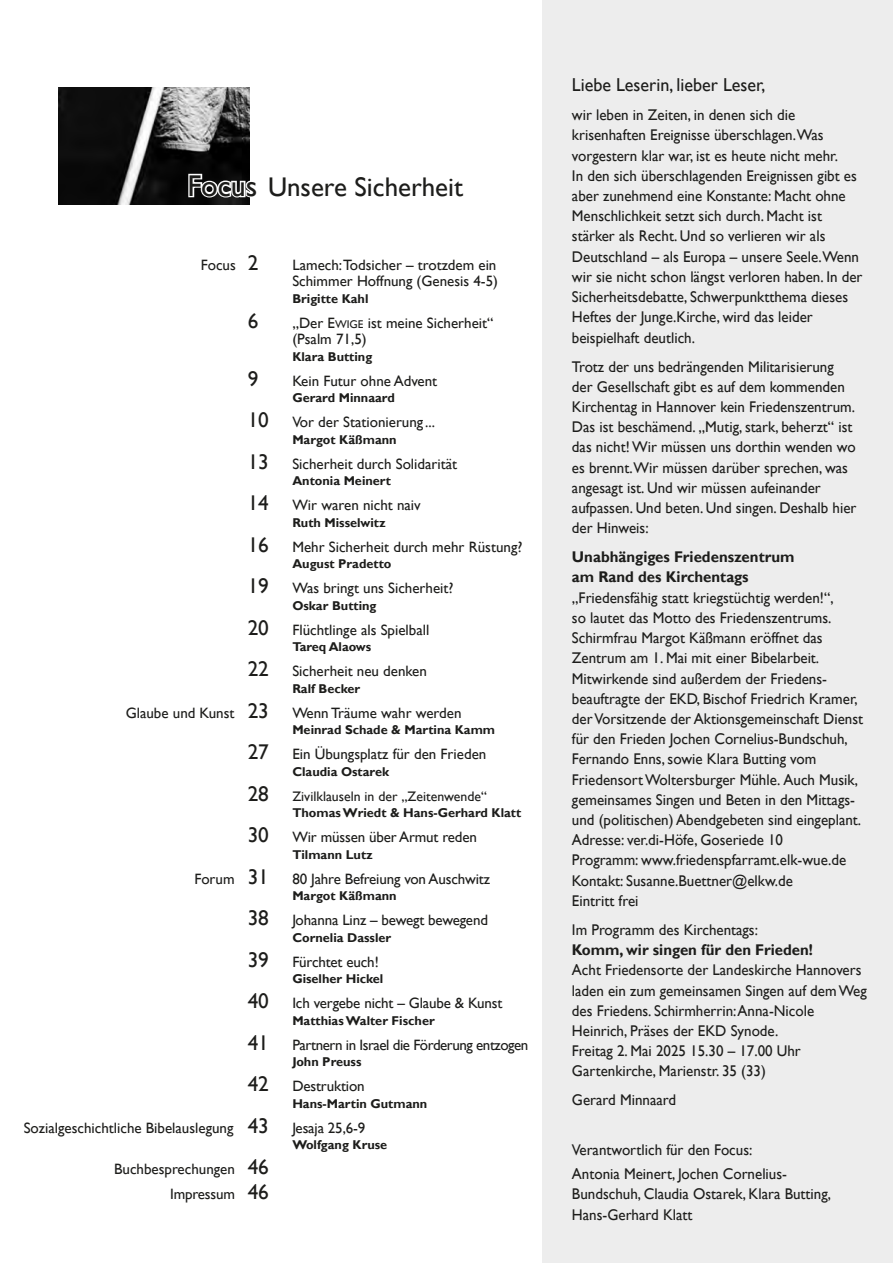
<style>
.page{position:relative;width:893px;height:1263px;background:#fff}
.page>*{position:absolute;margin:0;border:0;box-sizing:border-box;transform-origin:0 0}
.t1{font:27px "Gill Sans";color:#1d1d1b}
.t2{font:21.3px "Gill Sans";color:#1d1d1b}
.t3{font:18.6px "Gill Sans";color:#1d1d1b}
.t4{font:15.45px/20.2px "Gill Sans";color:#1d1d1b}
.t5{font:700 15.45px/20.2px "Gill Sans";color:#1d1d1b}
.t6{font:15px/16.5px "Gill Sans";color:#1d1d1b}
.t7{font:15px "Gill Sans";letter-spacing:-.03em;color:#1d1d1b}
.t8{font:13.8px "Gill Sans";color:#1d1d1b}
.t9{font:700 12.75px "Gill Sans";color:#1d1d1b}
.s1{font-size:30px;color:#fff}
.s2{font-size:21.3px}
.s3{font-style:inherit}
.s4{font-size:11.25px}
</style>
<div class="page">
<div style="left:543px;top:0;width:350px;height:1263px;background:#ededed"></div>
<img style="left:58px;top:87px;width:192px;height:117px">
<h1 class="t1" style="left:188px;top:171px;width:277px"><span class="s1">Focus</span> Unsere Sicherheit</h1>
<p class="t6" style="left:201px;top:257px;width:59px">Focus <span class="s2">2</span></p>
<p class="t6" style="left:292px;top:257px;width:207px">Lamech:Todsicher – trotzdem ein<br>Schimmer Hoffnung (Genesis 4-5)</p>
<p class="t9" style="left:292px;top:291px;width:78px">Brigitte Kahl</p>
<h2 class="t2" style="left:248px;top:308px;width:12px">6</h2>
<p class="t6" style="left:292px;top:315px;width:203px">„Der <span class="s3">E</span><span class="s4">wige</span> ist meine Sicherheit“ (Psalm 71,5)</p>
<p class="t9" style="left:292px;top:349px;width:81px">Klara Butting</p>
<h2 class="t2" style="left:248px;top:366px;width:12px">9</h2>
<p class="t6" style="left:292px;top:373px;width:146px">Kein Futur ohne Advent</p>
<p class="t9" style="left:292px;top:390px;width:104px">Gerard Minnaard</p>
<p class="t6" style="left:248px;top:414px;width:189px"><span class="s2">10</span> Vor der Stationierung ...</p>
<p class="t9" style="left:292px;top:432px;width:106px">Margot Käßmann</p>
<p class="t6" style="left:248px;top:456px;width:211px"><span class="s2">13</span> Sicherheit durch Solidarität</p>
<p class="t9" style="left:292px;top:473px;width:100px">Antonia Meinert</p>
<p class="t6" style="left:248px;top:497px;width:175px"><span class="s2">14</span> Wir waren nicht naiv</p>
<p class="t9" style="left:292px;top:515px;width:95px">Ruth Misselwitz</p>
<p class="t6" style="left:248px;top:539px;width:276px"><span class="s2">16</span> Mehr Sicherheit durch mehr Rüstung?</p>
<p class="t9" style="left:292px;top:556px;width:101px">August Pradetto</p>
<p class="t6" style="left:248px;top:580px;width:207px"><span class="s2">19</span> Was bringt uns Sicherheit?</p>
<p class="t9" style="left:292px;top:598px;width:86px">Oskar Butting</p>
<p class="t6" style="left:248px;top:622px;width:183px"><span class="s2">20</span> Flüchtlinge als Spielball</p>
<p class="t9" style="left:292px;top:639px;width:81px">Tareq Alaows</p>
<p class="t6" style="left:248px;top:663px;width:181px"><span class="s2">22</span> Sicherheit neu denken</p>
<p class="t9" style="left:292px;top:681px;width:69px">Ralf Becker</p>
<p class="t6" style="left:126px;top:705px;width:337px">Glaube und Kunst <span class="s2">23</span> Wenn Träume wahr werden</p>
<p class="t9" style="left:292px;top:722px;width:204px">Meinrad Schade &amp; Martina Kamm</p>
<p class="t6" style="left:248px;top:746px;width:240px"><span class="s2">27</span> Ein Übungsplatz für den Frieden</p>
<p class="t9" style="left:292px;top:764px;width:98px">Claudia Ostarek</p>
<p class="t8" style="left:248px;top:788px;width:241px"><span class="s2">28</span> Zivilklauseln in der „Zeitenwende“</p>
<p class="t9" style="left:292px;top:805px;width:230px">Thomas Wriedt &amp; Hans-Gerhard Klatt</p>
<p class="t6" style="left:248px;top:829px;width:231px"><span class="s2">30</span> Wir müssen über Armut reden</p>
<p class="t9" style="left:292px;top:847px;width:82px">Tilmann Lutz</p>
<p class="t6" style="left:195px;top:871px;width:297px">Forum <span class="s2">31</span> 80 Jahre Befreiung von Auschwitz</p>
<p class="t9" style="left:292px;top:888px;width:106px">Margot Käßmann</p>
<p class="t6" style="left:248px;top:912px;width:242px"><span class="s2">38</span> Johanna Linz – bewegt bewegend</p>
<p class="t9" style="left:292px;top:930px;width:100px">Cornelia Dassler</p>
<p class="t6" style="left:248px;top:954px;width:133px"><span class="s2">39</span> Fürchtet euch!</p>
<p class="t9" style="left:292px;top:971px;width:93px">Giselher Hickel</p>
<p class="t6" style="left:248px;top:995px;width:256px"><span class="s2">40</span> Ich vergebe nicht – Glaube &amp; Kunst</p>
<p class="t9" style="left:292px;top:1013px;width:144px">Matthias Walter Fischer</p>
<p class="t7" style="left:248px;top:1036px;width:282px"><span class="s2">41</span> Partnern in Israel die Förderung entzogen</p>
<p class="t9" style="left:292px;top:1054px;width:71px">John Preuss</p>
<p class="t6" style="left:248px;top:1078px;width:119px"><span class="s2">42</span> Destruktion</p>
<p class="t9" style="left:292px;top:1096px;width:136px">Hans-Martin Gutmann</p>
<p class="t6" style="left:24px;top:1120px;width:343px">Sozialgeschichtliche Bibelauslegung <span class="s2">43</span> Jesaja 25,6-9</p>
<p class="t9" style="left:292px;top:1137px;width:96px">Wolfgang Kruse</p>
<p class="t6" style="left:114px;top:1157px;width:156px;line-height:25px;text-align:right">Buchbesprechungen <span class="s2">46<br></span>Impressum <span class="s2">46</span></p>
<p class="t3" style="left:572px;top:74px;width:195px">Liebe Leserin, lieber Leser,</p>
<p class="t4" style="left:572px;top:105px;width:292px">wir leben in Zeiten, in denen sich die krisenhaften Ereignisse überschlagen.Was vorgestern klar war, ist es heute nicht mehr.<br>In den sich überschlagenden Ereignissen gibt es aber zunehmend eine Konstante: Macht ohne Menschlichkeit setzt sich durch. Macht ist stärker als Recht. Und so verlieren wir als Deutschland – als Europa – unsere Seele.Wenn wir sie nicht schon längst verloren haben. In der Sicherheitsdebatte, Schwerpunktthema dieses Heftes der Junge.Kirche, wird das leider beispielhaft deutlich.</p>
<p class="t4" style="left:572px;top:356px;width:286px">Trotz der uns bedrängenden Militarisierung der Gesellschaft gibt es auf dem kommenden Kirchentag in Hannover kein Friedenszentrum.<br>Das ist beschämend. „Mutig, stark, beherzt“ ist das nicht! Wir müssen uns dorthin wenden wo es brennt.Wir müssen darüber sprechen, was angesagt ist. Und wir müssen aufeinander aufpassen. Und beten. Und singen. Deshalb hier der Hinweis:</p>
<p class="t5" style="left:572px;top:547px;width:224px">Unabhängiges Friedenszentrum am Rand des Kirchentags</p>
<p class="t4" style="left:572px;top:588px;width:293px">„Friedensfähig statt kriegstüchtig werden!“,<br>so lautet das Motto des Friedenszentrums.<br>Schirmfrau Margot Käßmann eröffnet das Zentrum am 1. Mai mit einer Bibelarbeit.<br>Mitwirkende sind außerdem der Friedens&shy;beauftragte der EKD, Bischof Friedrich Kramer, der Vorsitzende der Aktionsgemeinschaft Dienst für den Frieden Jochen Cornelius-Bundschuh, Fernando Enns, sowie Klara Butting vom Friedensort Woltersburger Mühle. Auch Musik, gemeinsames Singen und Beten in den Mittags&shy;und (politischen) Abendgebeten sind eingeplant.<br>Adresse: ver.di-Höfe, Goseriede 10<br>Programm: www.friedenspfarramt.elk-wue.de Kontakt: Susanne.Buettner@elkw.de<br>Eintritt frei</p>
<p class="t4" style="left:572px;top:920px;width:188px">Im Programm des Kirchentags:</p>
<p class="t5" style="left:572px;top:940px;width:242px">Komm, wir singen für den Frieden!</p>
<p class="t4" style="left:572px;top:960px;width:296px">Acht Friedensorte der Landeskirche Hannovers laden ein zum gemeinsamen Singen auf dem Weg des Friedens. Schirmherrin: Anna-Nicole Heinrich, Präses der EKD Synode.<br>Freitag 2. Mai 2025 15.30 – 17.00 Uhr Gartenkirche, Marienstr. 35 (33)</p>
<p class="t4" style="left:572px;top:1090px;width:106px">Gerard Minnaard</p>
<p class="t4" style="left:572px;top:1137px;width:217px;line-height:24.6px">Verantwortlich für den Focus:<br>Antonia Meinert, Jochen Cornelius-</p>
<p class="t4" style="left:572px;top:1184px;width:261px">Bundschuh, Claudia Ostarek, Klara Butting,<br>Hans-Gerhard Klatt</p>
</div>
